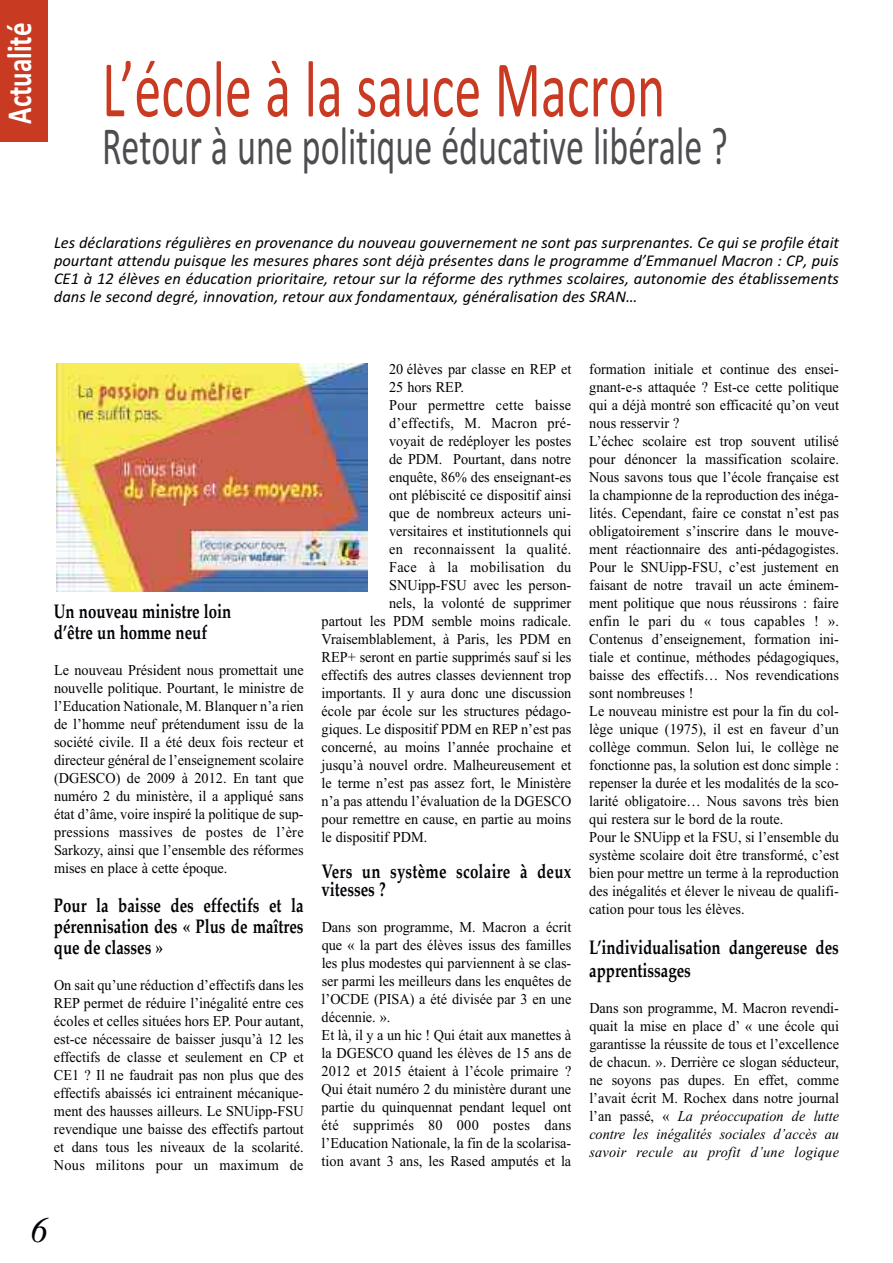
<style>
.page{position:relative;width:893px;height:1263px;background:#fff}
.page>*{position:absolute;margin:0;border:0;box-sizing:border-box;transform-origin:0 0}
.t1{font:81px "Calibri";color:#c93a22;scale:.67 1}
.t2{font:54px "Calibri";color:#4d4d51;scale:.67 1}
.t3{font:italic 36px "Times New Roman";color:#000006}
.t4{font:700 35.1px "Calibri";color:#fff;scale:.77 1}
.t5{font:700 19.5px/21px "Palatino";color:#000006;scale:.77 1}
.t6{font:italic 16.5px/18px "Calibri";color:#000006;text-align:justify}
.t7{font:15px/18px "Times New Roman";color:#000006;text-align:justify;scale:.95 1}
.t8{font:15px "Times New Roman";letter-spacing:.02em;color:#000006;scale:.95 1}
.s1{font-style:italic}
</style>
<div class="page">
<div style="left:0;top:0;width:48px;height:142px;background:#c93a22"></div>
<img style="left:56px;top:363px;width:311px;height:228px">
<h3 class="t4" style="left:-1px;top:124px;width:133px;rotate:-90deg">Actualité</h3>
<h1 class="t1" style="left:102px;top:41px;width:842px">L’école à la sauce Macron</h1>
<h2 class="t2" style="left:102px;top:114px;width:936px">Retour à une politique éducative libérale ?</h2>
<p class="t6" style="left:54px;top:233px;width:786px">Les déclarations régulières en provenance du nouveau gouvernement ne sont pas surprenantes. Ce qui se profile était pourtant attendu puisque les mesures phares sont déjà présentes dans le programme d’Emmanuel Macron : CP, puis CE1 à 12 élèves en éducation prioritaire, retour sur la réforme des rythmes scolaires, autonomie des établissements dans le second degré, innovation, retour aux fondamentaux, généralisation des SRAN…</p>
<h3 class="t5" style="left:54px;top:602px;width:232px">Un nouveau ministre loin d’être un homme neuf</h3>
<p class="t7" style="left:54px;top:661px;width:264px">Le nouveau Président nous promettait une nouvelle politique. Pourtant, le ministre de l’Education Nationale, M. Blanquer n’a rien de l’homme neuf prétendument issu de la société civile. Il a été deux fois recteur et directeur général de l’enseignement scolaire (DGESCO) de 2009 à 2012. En tant que numéro 2 du ministère, il a appliqué sans état d’âme, voire inspiré la politique de sup&shy;pressions massives de postes de l’ère Sarkozy, ainsi que l’ensemble des réformes mises en place à cette époque.</p>
<h3 class="t5" style="left:54px;top:896px;width:326px;text-align:justify">Pour la baisse des effectifs et la pérennisation des « Plus de maîtres que de classes »</h3>
<p class="t7" style="left:54px;top:976px;width:264px">On sait qu’une réduction d’effectifs dans les REP permet de réduire l’inégalité entre ces écoles et celles situées hors EP. Pour autant, est-ce nécessaire de baisser jusqu’à 12 les effectifs de classe et seulement en CP et CE1 ? Il ne faudrait pas non plus que des effectifs abaissés ici entrainent mécanique&shy;ment des hausses ailleurs. Le SNUipp-FSU revendique une baisse des effectifs partout et dans tous les niveaux de la scolarité.<br>Nous militons pour un maximum de</p>
<p class="t7" style="left:389px;top:359px;width:193px">20 élèves par classe en REP et</p>
<p class="t7" style="left:389px;top:377px;width:80px">25 hors REP.</p>
<p class="t8" style="left:389px;top:396px;width:193px">Pour permettre cette baisse</p>
<p class="t8" style="left:389px;top:414px;width:193px">d’effectifs, M. Macron pré-</p>
<p class="t7" style="left:389px;top:431px;width:193px">voyait de redéployer les postes</p>
<p class="t7" style="left:389px;top:449px;width:193px">de PDM. Pourtant, dans notre</p>
<p class="t7" style="left:389px;top:467px;width:193px">enquête, 86% des enseignant-es</p>
<p class="t7" style="left:389px;top:485px;width:193px">ont plébiscité ce dispositif ainsi</p>
<p class="t7" style="left:389px;top:503px;width:193px">que de nombreux acteurs uni-</p>
<p class="t7" style="left:389px;top:521px;width:193px">versitaires et institutionnels qui</p>
<p class="t8" style="left:389px;top:540px;width:193px">en reconnaissent la qualité.</p>
<p class="t8" style="left:389px;top:558px;width:193px">Face à la mobilisation du</p>
<p class="t7" style="left:389px;top:575px;width:193px">SNUipp-FSU avec les person-</p>
<p class="t7" style="left:389px;top:593px;width:193px">nels, la volonté de supprimer</p>
<p class="t7" style="left:322px;top:611px;width:264px">partout les PDM semble moins radicale.</p>
<p class="t7" style="left:322px;top:629px;width:264px">Vraisemblablement, à Paris, les PDM en</p>
<p class="t7" style="left:322px;top:647px;width:264px">REP+ seront en partie supprimés sauf si les</p>
<p class="t7" style="left:322px;top:665px;width:264px">effectifs des autres classes deviennent trop</p>
<p class="t7" style="left:322px;top:683px;width:264px">importants. Il y aura donc une discussion</p>
<p class="t7" style="left:322px;top:701px;width:264px">école par école sur les structures pédago-</p>
<p class="t7" style="left:322px;top:719px;width:264px">giques. Le dispositif PDM en REP n’est pas</p>
<p class="t7" style="left:322px;top:737px;width:264px">concerné, au moins l’année prochaine et</p>
<p class="t7" style="left:322px;top:755px;width:264px">jusqu’à nouvel ordre. Malheureusement et</p>
<p class="t7" style="left:322px;top:773px;width:264px">le terme n’est pas assez fort, le Ministère</p>
<p class="t7" style="left:322px;top:791px;width:264px">n’a pas attendu l’évaluation de la DGESCO</p>
<p class="t7" style="left:322px;top:809px;width:264px">pour remettre en cause, en partie au moins</p>
<p class="t7" style="left:322px;top:827px;width:113px">le dispositif PDM.</p>
<h3 class="t5" style="left:322px;top:863px;width:326px;line-height:18px">Vers un système scolaire à deux vitesses ?</h3>
<p class="t7" style="left:322px;top:917px;width:264px;text-align:left">Dans son programme, M. Macron a écrit que « la part des élèves issus des familles les plus modestes qui parviennent à se clas&shy;ser parmi les meilleurs dans les enquêtes de l’OCDE (PISA) a été divisée par 3 en une décennie. ».<br>Et là, il y a un hic ! Qui était aux manettes à la DGESCO quand les élèves de 15 ans de 2012 et 2015 étaient à l’école primaire ?<br>Qui était numéro 2 du ministère durant une partie du quinquennat pendant lequel ont été supprimés 80 000 postes dans l’Education Nationale, la fin de la scolarisa&shy;tion avant 3 ans, les Rased amputés et la</p>
<p class="t7" style="left:589px;top:359px;width:264px;text-align:left">formation initiale et continue des ensei&shy;gnant-e-s attaquée ? Est-ce cette politique qui a déjà montré son efficacité qu’on veut nous resservir ?<br>L’échec scolaire est trop souvent utilisé pour dénoncer la massification scolaire.<br>Nous savons tous que l’école française est la championne de la reproduction des inéga&shy;lités. Cependant, faire ce constat n’est pas obligatoirement s’inscrire dans le mouve&shy;ment réactionnaire des anti-pédagogistes.<br>Pour le SNUipp-FSU, c’est justement en faisant de notre travail un acte éminem&shy;ment politique que nous réussirons : faire enfin le pari du « tous capables ! ».<br>Contenus d’enseignement, formation ini&shy;tiale et continue, méthodes pédagogiques, baisse des effectifs… Nos revendications sont nombreuses !<br>Le nouveau ministre est pour la fin du col&shy;lège unique (1975), il est en faveur d’un collège commun. Selon lui, le collège ne fonctionne pas, la solution est donc simple : repenser la durée et les modalités de la sco&shy;larité obligatoire… Nous savons très bien qui restera sur le bord de la route.<br>Pour le SNUipp et la FSU, si l’ensemble du système scolaire doit être transformé, c’est bien pour mettre un terme à la reproduction des inégalités et élever le niveau de qualifi&shy;cation pour tous les élèves.</p>
<h3 class="t5" style="left:589px;top:937px;width:326px;line-height:22.5px">L’individualisation dangereuse des apprentissages</h3>
<p class="t7" style="left:589px;top:998px;width:264px">Dans son programme, M. Macron revendi&shy;quait la mise en place d’ « une école qui garantisse la réussite de tous et l’excellence de chacun. ». Derrière ce slogan séducteur, ne soyons pas dupes. En effet, comme l’avait écrit M. Rochex dans notre journal l’an passé, « <span class="s1">La préoccupation de lutte contre les inégalités sociales d’accès au savoir recule au profit d’une logique</span></p>
<h3 class="t3" style="left:30px;top:1208px;width:19px">6</h3>
</div>
